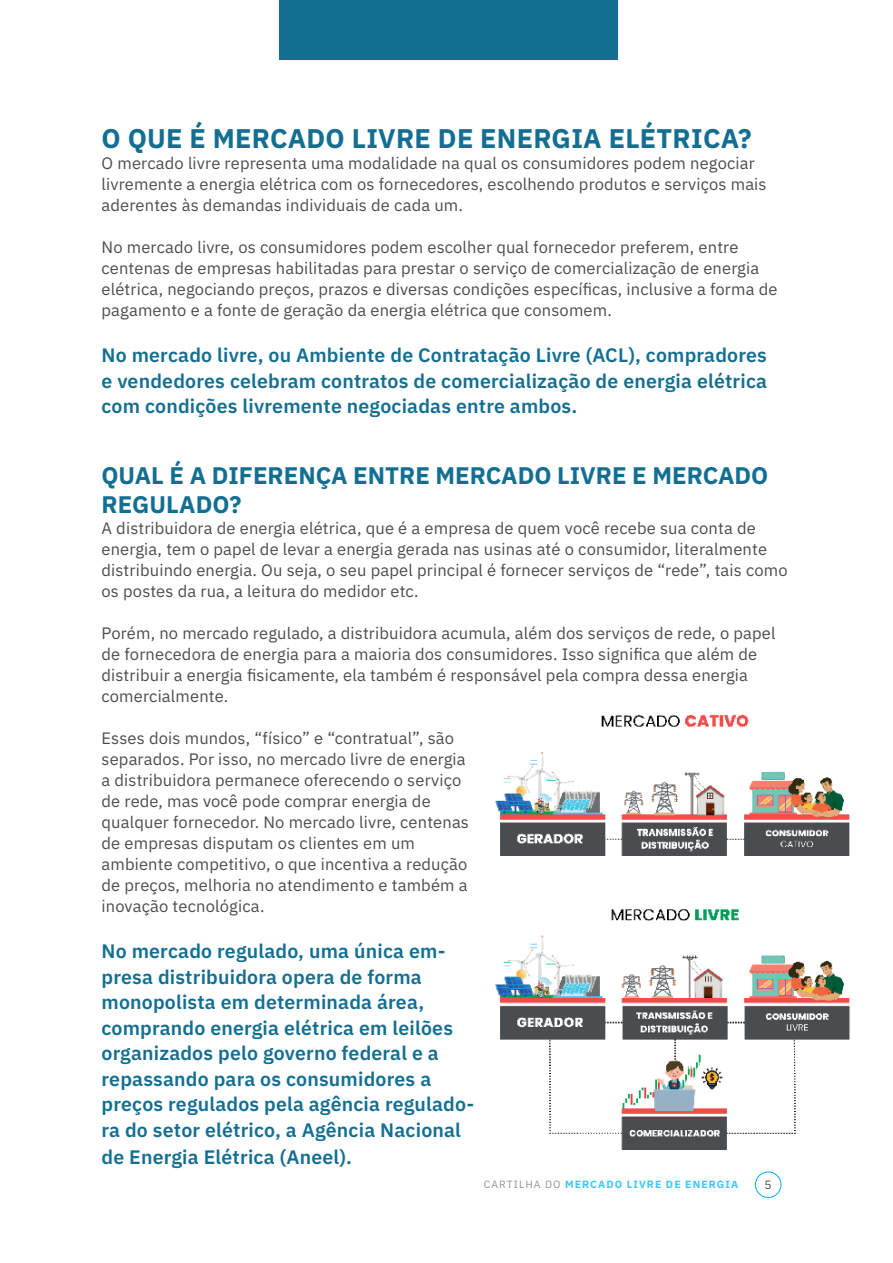
<style>
.page{position:relative;width:893px;height:1263px;background:#fff}
.page>*{position:absolute;margin:0;border:0;box-sizing:border-box;transform-origin:0 0}
.t1{font:700 27px "IBM Plex Sans";letter-spacing:.01em;color:#136f92}
.t2{font:700 24px/28.8px "IBM Plex Sans";color:#136f92}
.t3{font:600 19.5px/25.7px "IBM Plex Sans";letter-spacing:.01em;color:#136f92;text-align:justify}
.t4{font:16.5px/21px "IBM Plex Sans";letter-spacing:.01em;color:#4b4c4d}
.t5{font:12px "IBM Plex Sans";color:#4b4c4d}
.t6{font:700 10.5px "IBM Plex Sans";letter-spacing:.1em;color:#40c7f4}
.s1{font-weight:400;color:#919396}
</style>
<div class="page">
<hr style="left:0;top:158px;width:1px;height:947px;background:#136f92">
<div style="left:279px;top:0;width:339px;height:60px;background:#136f92"></div>
<div style="left:755px;top:1171px;width:26px;height:27px;border:1px solid #00aeef;border-radius:50%"></div>
<img style="left:495px;top:714px;width:355px;height:436px">
<h1 class="t1" style="left:102px;top:117px;width:651px">O QUE É MERCADO LIVRE DE ENERGIA ELÉTRICA?</h1>
<p class="t4" style="left:102px;top:151px;width:667px">O mercado livre representa uma modalidade na qual os consumidores podem negociar livremente a energia elétrica com os fornecedores, escolhendo produtos e serviços mais aderentes às demandas individuais de cada um.</p>
<p class="t4" style="left:102px;top:235px;width:677px">No mercado livre, os consumidores podem escolher qual fornecedor preferem, entre centenas de empresas habilitadas para prestar o serviço de comercialização de energia elétrica, negociando preços, prazos e diversas condições específicas, inclusive a forma de pagamento e a fonte de geração da energia elétrica que consomem.</p>
<p class="t3" style="left:102px;top:341px;width:667px">No mercado livre, ou Ambiente de Contratação Livre (ACL), compradores e vendedores celebram contratos de comercialização de energia elétrica com condições livremente negociadas entre ambos.</p>
<h2 class="t2" style="left:102px;top:459px;width:668px">QUAL É A DIFERENÇA ENTRE MERCADO LIVRE E MERCADO<br>REGULADO?</h2>
<p class="t4" style="left:102px;top:516px;width:688px">A distribuidora de energia elétrica, que é a empresa de quem você recebe sua conta de energia, tem o papel de levar a energia gerada nas usinas até o consumidor, literalmente distribuindo energia. Ou seja, o seu papel principal é fornecer serviços de “rede”, tais como os postes da rua, a leitura do medidor etc.</p>
<p class="t4" style="left:102px;top:621px;width:676px">Porém, no mercado regulado, a distribuidora acumula, além dos serviços de rede, o papel de fornecedora de energia para a maioria dos consumidores. Isso significa que além de distribuir a energia fisicamente, ela também é responsável pela compra dessa energia comercialmente.</p>
<p class="t4" style="left:102px;top:726px;width:369px">Esses dois mundos, “físico” e “contratual”, são separados. Por isso, no mercado livre de energia a distribuidora permanece oferecendo o serviço de rede, mas você pode comprar energia de qualquer fornecedor. No mercado livre, centenas de empresas disputam os clientes em um ambiente competitivo, o que incentiva a redução de preços, melhoria no atendimento e também a inovação tecnológica.</p>
<p class="t3" style="left:102px;top:937px;width:374px;text-align:left">No mercado regulado, uma única em&shy;presa distribuidora opera de forma monopolista em determinada área, comprando energia elétrica em leilões organizados pelo governo federal e a repassando para os consumidores a preços regulados pela agência regulado&shy;ra do setor elétrico, a Agência Nacional de Energia Elétrica (Aneel).</p>
<p class="t6" style="left:484px;top:1176px;width:256px"><span class="s1">CARTILHA DO</span> MERCADO LIVRE DE ENERGIA</p>
<p class="t5" style="left:765px;top:1175px;width:9px">5</p>
</div>
